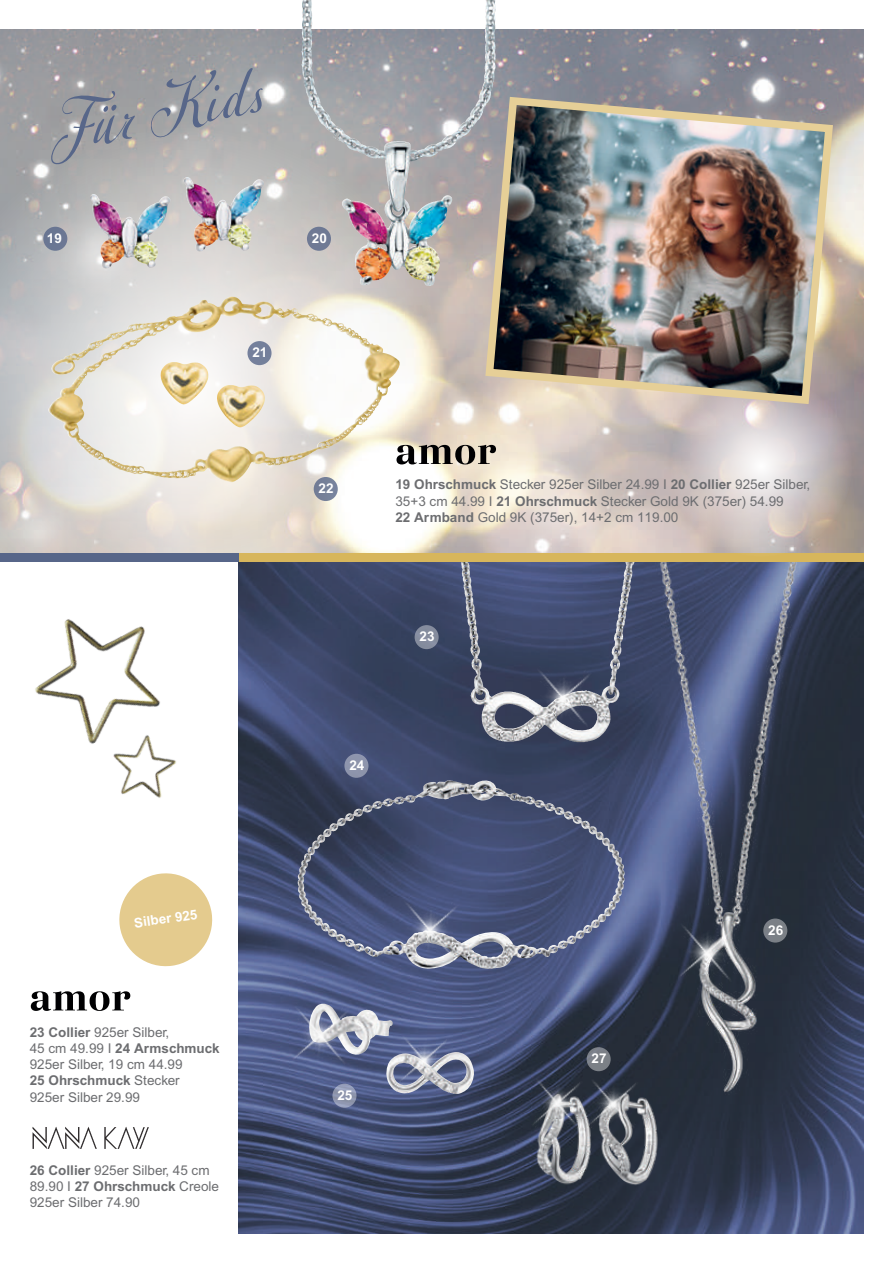
<style>
.page{position:relative;width:893px;height:1263px;background:#fff}
.page>*{position:absolute;margin:0;border:0;box-sizing:border-box;transform-origin:0 0}
.t1{font:700 69.9px "Leander Script Pro";color:#576689}
.t2{font:13.5px/16.2px "Arial MT Pro";color:#6c6d70}
.t3{font:700 13.5px "Arial MT Pro";color:#fff}
.s1{font-weight:700}
</style>
<div class="page">
<img style="left:1px;top:30px;width:862px;height:523px">
<svg style="left:0;top:127px;width:443px;height:435px"></svg>
<img style="left:480px;top:0;width:11px;height:92px">
<img style="left:90px;top:194px;width:81px;height:75px">
<img style="left:183px;top:177px;width:82px;height:75px">
<img style="left:145px;top:298px;width:82px;height:26px">
<img style="left:160px;top:362px;width:18px;height:39px">
<img style="left:217px;top:385px;width:17px;height:39px">
<div style="left:43px;top:227px;width:24px;height:24px;background:#6a7693;border-radius:50%"></div>
<div style="left:307px;top:227px;width:24px;height:24px;background:#6f7994;border-radius:50%"></div>
<div style="left:314px;top:477px;width:24px;height:24px;background:#768199;border-radius:50%"></div>
<svg style="left:247px;top:341px;width:25px;height:24px"></svg>
<svg style="left:396px;top:445px;width:100px;height:19px;background:#7d7870"></svg>
<img style="left:238px;top:561px;width:625px;height:672px">
<img style="left:0;top:30px;width:1px;height:523px">
<img style="left:35px;top:619px;width:125px;height:125px">
<img style="left:94px;top:719px;width:82px;height:79px">
<img style="left:587px;top:561px;width:272px;height:563px">
<img style="left:519px;top:1069px;width:153px;height:135px">
<img style="left:297px;top:780px;width:270px;height:189px">
<img style="left:610px;top:561px;width:22px;height:106px">
<img style="left:371px;top:1004px;width:22px;height:51px">
<img style="left:468px;top:1052px;width:7px;height:42px">
<svg style="left:31px;top:991px;width:99px;height:20px"></svg>
<div style="left:415px;top:625px;width:24px;height:24px;background:#858c9e;border-radius:50%"></div>
<div style="left:344px;top:754px;width:24px;height:24px;background:#8e94ac;border-radius:50%"></div>
<svg style="left:332px;top:1084px;width:24px;height:24px"></svg>
<div style="left:763px;top:918px;width:24px;height:24px;background:#7b8086;border-radius:50%"></div>
<svg style="left:587px;top:1047px;width:24px;height:24px"></svg>
<div style="left:238px;top:553px;width:625px;height:8px;background:#d7b65c"></div>
<svg style="left:119px;top:873px;width:94px;height:94px"></svg>
<div style="left:0;top:553px;width:238px;height:8px;background:#576689"></div>
<img style="left:511px;top:645px;width:103px;height:105px">
<img style="left:378px;top:877px;width:102px;height:105px">
<img style="left:655px;top:900px;width:102px;height:105px">
<img style="left:378px;top:1014px;width:90px;height:92px">
<img style="left:269px;top:983px;width:102px;height:104px">
<img style="left:512px;top:1057px;width:90px;height:92px">
<img style="left:567px;top:1058px;width:90px;height:92px">
<svg style="left:33px;top:1127px;width:64px;height:22px"></svg>
<svg style="left:104px;top:1127px;width:45px;height:22px"></svg>
<svg style="left:669px;top:374px;width:183px;height:183px;background:#cfc6c5"></svg>
<img style="left:481px;top:93px;width:356px;height:315px">
<h1 class="t1" style="left:46px;top:87px;width:215px;rotate:-11deg">Für Kids</h1>
<p class="t3" style="left:47px;top:230px;width:17px">19</p>
<p class="t3" style="left:312px;top:230px;width:17px">20</p>
<p class="t3" style="left:252px;top:345px;width:17px">21</p>
<p class="t3" style="left:319px;top:480px;width:17px">22</p>
<p class="t2" style="left:395px;top:477px;width:416px"><span class="s1">19 Ohrschmuck</span> Stecker 925er Silber 24.99 I <span class="s1">20 Collier</span> 925er Silber,<br>35+3 cm 44.99 I <span class="s1">21 Ohrschmuck</span> Stecker Gold 9K (375er) 54.99<br><span class="s1">22 Armband</span> Gold 9K (375er), 14+2 cm 119.00</p>
<p class="t3" style="left:419px;top:629px;width:17px">23</p>
<p class="t3" style="left:349px;top:757px;width:17px">24</p>
<p class="t3" style="left:133px;top:915px;width:65px;rotate:-8deg">Silber 925</p>
<p class="t2" style="left:30px;top:1025px;width:191px"><span class="s1">23 Collier</span> 925er Silber,<br>45 cm 49.99 I <span class="s1">24 Armschmuck<br></span>925er Silber, 19 cm 44.99<br><span class="s1">25 Ohrschmuck</span> Stecker<br>925er Silber 29.99</p>
<p class="t2" style="left:30px;top:1163px;width:191px"><span class="s1">26 Collier</span> 925er Silber, 45 cm<br>89.90 I <span class="s1">27 Ohrschmuck</span> Creole<br>925er Silber 74.90</p>
<p class="t3" style="left:337px;top:1087px;width:17px">25</p>
<p class="t3" style="left:591px;top:1051px;width:17px">27</p>
<p class="t3" style="left:768px;top:922px;width:17px">26</p>
</div>
